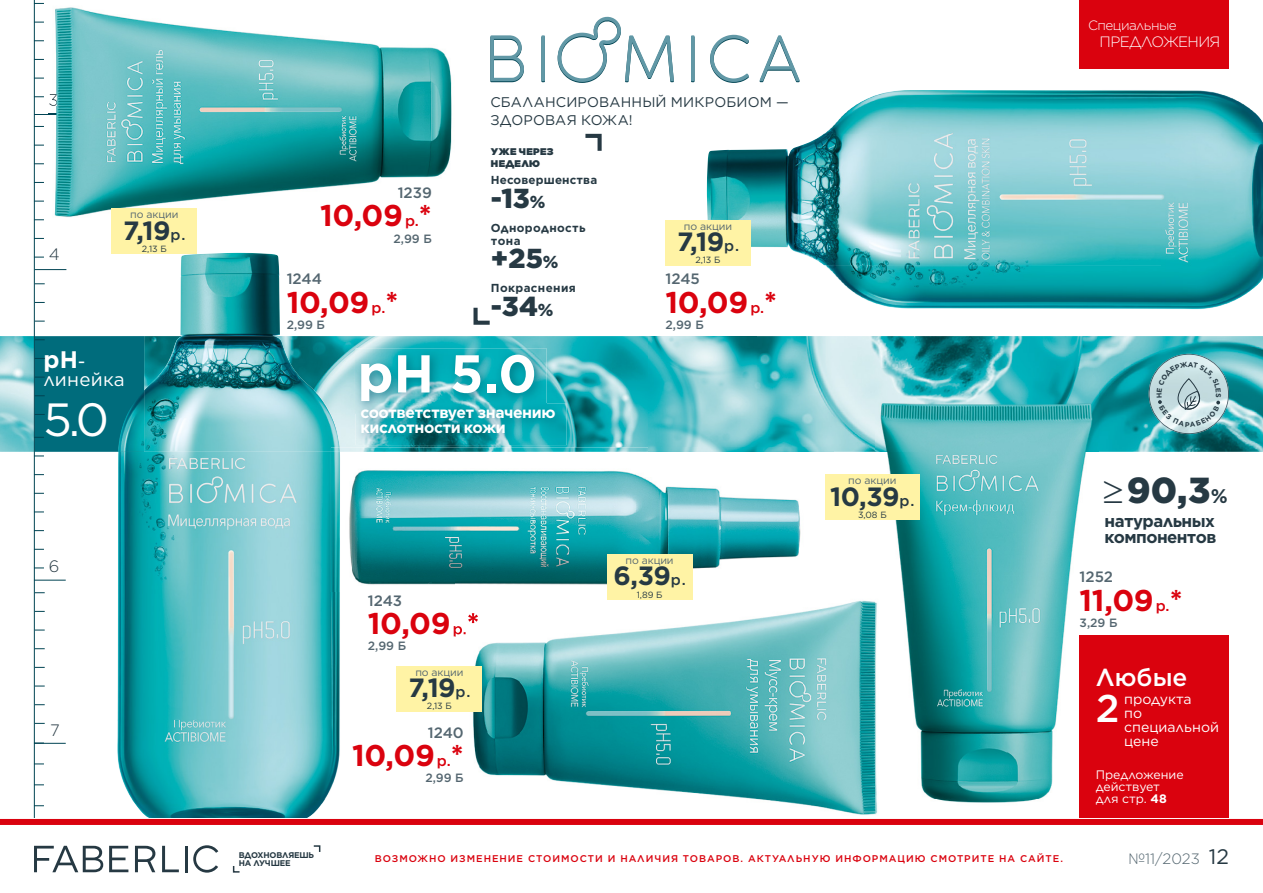
<style>
.page{position:relative;width:1263px;height:893px;background:#fff}
.page>*{position:absolute;margin:0;border:0;box-sizing:border-box;transform-origin:0 0}
.t1{font:700 53.25px "Gotham";color:#fff}
.t2{font:46.5px "Gotham";color:#fff}
.t3{font:500 38.7px "Gotham";color:#fff}
.t4{font:900 36.15px "Gotham";color:#263943}
.t5{font:700 30px "Gotham";letter-spacing:-.01em;color:#da020e}
.t6{font:900 27.45px "Gotham";color:#263943}
.t7{font:700 26.4px "Gotham";letter-spacing:-.025em;color:#263943}
.t8{font:500 24.6px "Gotham";color:#fff}
.t9{font:700 23.85px "Gotham";color:#fff}
.t10{font:18.75px "Gotham";letter-spacing:.01em;color:#fff}
.t11{font:700 16.8px/15.6px "Gotham";letter-spacing:-.035em;color:#263943}
.t12{font:300 16.5px "Gotham";color:#263943}
.t13{font:700 15.6px/14.4px "Gotham";letter-spacing:-.035em;color:#fff}
.t14{font:500 15px "Gotham";color:#546670}
.t15{font:300 15px "Gotham";letter-spacing:-.04em;color:#fff}
.t16{font:300 15px "Gotham";color:#546670}
.t17{font:14.1px/14.1px "Gotham";color:#fff}
.t18{font:13.95px/18.5px "Gotham";letter-spacing:.015em;color:#263943}
.t19{font:300 13.5px "Gotham";letter-spacing:-.04em;color:#fff}
.t20{font:12.3px/12.3px "Gotham";letter-spacing:-.005em;color:#fff}
.t21{font:500 12px "Gotham";color:#546670}
.t22{font:700 11.55px/12.8px "Gotham";letter-spacing:.025em;color:#263943}
.t23{font:10.5px "Gotham";letter-spacing:-.01em;color:#546670}
.t24{font:500 9.75px "Gotham";letter-spacing:.1em;color:#da020e}
.t25{font:900 9.75px/12.3px "Gotham";letter-spacing:.035em;color:#263943}
.t26{font:9px "Gotham";color:#263943}
.t27{font:700 8.25px/8.2px "Gotham";letter-spacing:-.02em;color:#263943}
.s1{font-weight:500;font-size:15px}
.s2{font-size:17.4px}
.s3{font-weight:400;font-size:18.75px}
.s4{font-weight:700;font-size:19.65px}
.s5{font-weight:700}
.s6{font-weight:400;font-size:21px;color:#263943}
</style>
<div class="page">
<img style="left:0;top:336px;width:34px;height:116px">
<img style="left:340px;top:336px;width:417px;height:111px">
<img style="left:757px;top:336px;width:506px;height:116px">
<div style="left:35px;top:336px;width:109px;height:116px;background:#006c7c"></div>
<img style="left:180px;top:253px;width:100px;height:83px">
<img style="left:117px;top:452px;width:223px;height:366px">
<img style="left:144px;top:336px;width:196px;height:116px">
<img style="left:118px;top:392px;width:26px;height:60px">
<hr style="left:35px;top:114px;width:34px;height:1px;background:#004453">
<hr style="left:35px;top:269px;width:31px;height:1px;background:#004453">
<hr style="left:34px;top:580px;width:32px;height:1px;background:#004453">
<hr style="left:34px;top:0;width:1px;height:893px;background:#004453">
<hr style="left:34px;top:743px;width:32px;height:1px;background:#004453">
<img style="left:49px;top:7px;width:403px;height:227px">
<svg style="left:34px;top:94px;width:23px;height:12px"></svg>
<svg style="left:49px;top:114px;width:20px;height:1px"></svg>
<img style="left:355px;top:348px;width:191px;height:56px">
<img style="left:355px;top:404px;width:212px;height:41px">
<img style="left:355px;top:404px;width:191px;height:9px">
<img style="left:331px;top:452px;width:470px;height:140px">
<img style="left:340px;top:447px;width:493px;height:5px">
<img style="left:648px;top:447px;width:109px;height:5px">
<svg style="left:331px;top:447px;width:9px;height:5px"></svg>
<svg style="left:490px;top:35px;width:34px;height:47px"></svg>
<svg style="left:541px;top:35px;width:4px;height:47px"></svg>
<svg style="left:691px;top:35px;width:3px;height:47px"></svg>
<svg style="left:710px;top:35px;width:39px;height:48px"></svg>
<svg style="left:760px;top:35px;width:39px;height:47px"></svg>
<svg style="left:558px;top:16px;width:116px;height:67px"></svg>
<img style="left:875px;top:368px;width:223px;height:435px">
<svg style="left:585px;top:133px;width:17px;height:18px"></svg>
<svg style="left:473px;top:307px;width:17px;height:18px"></svg>
<img style="left:707px;top:133px;width:556px;height:133px">
<img style="left:823px;top:265px;width:440px;height:44px">
<img style="left:824px;top:90px;width:439px;height:44px">
<img style="left:1149px;top:354px;width:80px;height:80px">
<div style="left:1079px;top:636px;width:150px;height:189px;background:#da020e"></div>
<img style="left:455px;top:578px;width:438px;height:237px">
<img style="left:455px;top:578px;width:378px;height:14px">
<svg style="left:455px;top:613px;width:23px;height:24px"></svg>
<div style="left:112px;top:208px;width:85px;height:46px;background:#fff3a5"></div>
<div style="left:397px;top:666px;width:85px;height:45px;background:#fff3a5"></div>
<div style="left:665px;top:220px;width:85px;height:45px;background:#fff3a5"></div>
<div style="left:825px;top:474px;width:94px;height:46px;background:#fff3a5"></div>
<div style="left:607px;top:554px;width:85px;height:46px;background:#fff3a5"></div>
<div style="left:0;top:819px;width:1263px;height:74px;background:#fff"></div>
<div style="left:0;top:819px;width:1263px;height:6px;background:#da020e"></div>
<svg style="left:109px;top:846px;width:19px;height:26px"></svg>
<svg style="left:162px;top:846px;width:17px;height:26px"></svg>
<hr style="left:185px;top:846px;width:3px;height:26px;background:#263943">
<svg style="left:135px;top:846px;width:20px;height:26px"></svg>
<svg style="left:34px;top:846px;width:69px;height:26px"></svg>
<svg style="left:193px;top:845px;width:25px;height:28px"></svg>
<svg style="left:232px;top:866px;width:8px;height:7px"></svg>
<svg style="left:313px;top:845px;width:8px;height:7px"></svg>
<div style="left:1079px;top:0;width:150px;height:68px;background:#da020e"></div>
<svg style="left:1157px;top:362px;width:64px;height:65px;background:#c3dade"></svg>
<h3 class="t19" style="left:1088px;top:17px;width:90px">Специальные</h3>
<h3 class="t15" style="left:1099px;top:32px;width:122px">ПРЕДЛОЖЕНИЯ</h3>
<h3 class="t18" style="left:490px;top:92px;width:300px">СБАЛАНСИРОВАННЫЙ МИКРОБИОМ —<br>ЗДОРОВАЯ КОЖА!</h3>
<p class="t25" style="left:491px;top:145px;width:64px">УЖЕ ЧЕРЕЗ<br>НЕДЕЛЮ</p>
<h3 class="t12" style="left:49px;top:244px;width:12px">4</h3>
<p class="t23" style="left:130px;top:208px;width:50px">по акции</p>
<h3 class="t7" style="left:123px;top:213px;width:64px">7,19<span class="s1">р.</span></h3>
<p class="t26" style="left:142px;top:243px;width:26px">2,13 Б</p>
<h3 class="t14" style="left:398px;top:183px;width:36px">1239</h3>
<h3 class="t5" style="left:320px;top:196px;width:113px">10,09<span class="s1">р.</span>*</h3>
<p class="t21" style="left:393px;top:230px;width:40px">2,99 Б</p>
<p class="t22" style="left:491px;top:173px;width:108px">Несовершенства</p>
<h3 class="t6" style="left:491px;top:179px;width:56px">-13<span class="s2">%</span></h3>
<p class="t22" style="left:491px;top:222px;width:96px">Однородность тона</p>
<h3 class="t6" style="left:491px;top:240px;width:69px">+25<span class="s2">%</span></h3>
<p class="t23" style="left:684px;top:220px;width:50px">по акции</p>
<h3 class="t7" style="left:677px;top:224px;width:64px">7,19<span class="s1">р.</span></h3>
<p class="t26" style="left:696px;top:254px;width:26px">2,13 Б</p>
<h3 class="t14" style="left:287px;top:269px;width:37px">1244</h3>
<h3 class="t5" style="left:287px;top:282px;width:113px">10,09<span class="s1">р.</span>*</h3>
<p class="t21" style="left:287px;top:317px;width:40px">2,99 Б</p>
<p class="t22" style="left:491px;top:281px;width:86px">Покраснения</p>
<h3 class="t6" style="left:491px;top:287px;width:64px">-34<span class="s2">%</span></h3>
<h3 class="t14" style="left:665px;top:269px;width:36px">1245</h3>
<h3 class="t5" style="left:665px;top:282px;width:113px">10,09<span class="s1">р.</span>*</h3>
<p class="t21" style="left:665px;top:317px;width:40px">2,99 Б</p>
<h3 class="t9" style="left:43px;top:343px;width:44px">pH<span class="s3">-</span></h3>
<h3 class="t10" style="left:43px;top:367px;width:83px">линейка</h3>
<h2 class="t2" style="left:43px;top:389px;width:67px">5.0</h2>
<h1 class="t1" style="left:358px;top:338px;width:181px">pH 5.0</h1>
<h3 class="t13" style="left:361px;top:406px;width:197px">соответствует значению кислотности кожи</h3>
<p class="t23" style="left:848px;top:474px;width:50px">по акции</p>
<h3 class="t7" style="left:830px;top:479px;width:86px">10,39<span class="s1">р.</span></h3>
<p class="t26" style="left:858px;top:509px;width:30px">3,08 Б</p>
<h3 class="t4" style="left:1127px;top:465px;width:102px">90,3<span class="s4">%</span></h3>
<h3 class="t11" style="left:1104px;top:513px;width:113px">натуральных компонентов</h3>
<h3 class="t12" style="left:49px;top:556px;width:12px">6</h3>
<h3 class="t14" style="left:368px;top:591px;width:36px">1243</h3>
<h3 class="t5" style="left:368px;top:604px;width:113px">10,09<span class="s1">р.</span>*</h3>
<p class="t21" style="left:368px;top:638px;width:40px">2,99 Б</p>
<p class="t23" style="left:625px;top:554px;width:50px">по акции</p>
<h3 class="t7" style="left:613px;top:559px;width:74px">6,39<span class="s1">р.</span></h3>
<p class="t26" style="left:637px;top:588px;width:27px">1,89 Б</p>
<h3 class="t14" style="left:1079px;top:567px;width:35px">1252</h3>
<h3 class="t5" style="left:1079px;top:580px;width:104px">11,09<span class="s1">р.</span>*</h3>
<p class="t21" style="left:1079px;top:615px;width:39px">3,29 Б</p>
<h3 class="t12" style="left:50px;top:720px;width:11px">7</h3>
<p class="t23" style="left:415px;top:666px;width:50px">по акции</p>
<h3 class="t7" style="left:408px;top:671px;width:64px">7,19<span class="s1">р.</span></h3>
<p class="t26" style="left:427px;top:700px;width:26px">2,13 Б</p>
<h3 class="t14" style="left:428px;top:722px;width:37px">1240</h3>
<h3 class="t5" style="left:352px;top:735px;width:113px">10,09<span class="s1">р.</span>*</h3>
<p class="t21" style="left:425px;top:770px;width:40px">2,99 Б</p>
<h3 class="t8" style="left:1096px;top:662px;width:93px">Любые</h3>
<h3 class="t3" style="left:1096px;top:682px;width:25px">2</h3>
<h3 class="t17" style="left:1124px;top:692px;width:96px">продукта<br>по специальной цене</h3>
<p class="t20" style="left:1096px;top:768px;width:89px">Предложение действует для стр. <span class="s5">48</span></p>
<p class="t27" style="left:239px;top:851px;width:77px">ВДОХНОВЛЯЕШЬ<br>НА ЛУЧШЕЕ</p>
<p class="t24" style="left:375px;top:852px;width:690px">ВОЗМОЖНО ИЗМЕНЕНИЕ СТОИМОСТИ И НАЛИЧИЯ ТОВАРОВ. АКТУАЛЬНУЮ ИНФОРМАЦИЮ СМОТРИТЕ НА САЙТЕ.</p>
<h3 class="t16" style="left:1128px;top:849px;width:102px">№11/2023 <span class="s6">12</span></h3>
</div>
